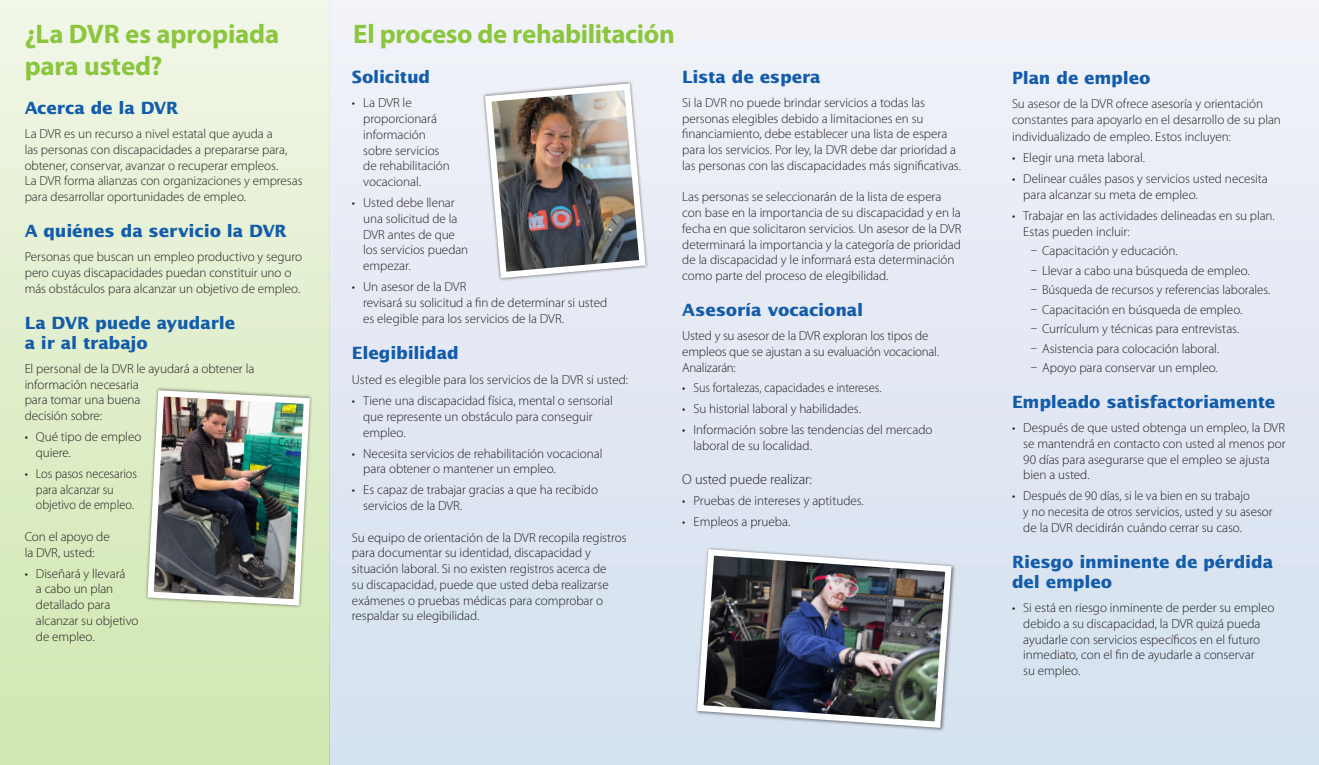
<style>
.page{position:relative;width:1319px;height:765px;background:#fff}
.page>*{position:absolute;margin:0;border:0;box-sizing:border-box;transform-origin:0 0}
.Head{font:700 26.88px/32.2px "Myriad Pro";letter-spacing:-.01em;color:#8bc63e}
.Subhead{font:700 16.88px/20.2px "Lucida Sans Std";letter-spacing:-.01em;color:#135cab}
.Subhead_2{font:300 14.38px "Myriad Pro";letter-spacing:-.005em;color:#231f20}
.Body_Indent{font:300 13.12px/15.8px "Myriad Pro";letter-spacing:-.005em;color:#231f20}
.Subhead_2-2{font:300 13.12px/15.8px "Myriad Pro";letter-spacing:-.005em;color:#231f20}
.Body_Text{font:300 13.12px/15.8px "Myriad Pro";letter-spacing:-.005em;color:#231f20}
.Body_Indent_2{font:300 13.12px "Myriad Pro";letter-spacing:-.005em;color:#231f20}
</style>
<div class="page">
<div style="left:330px;top:0;width:989px;height:765px;background:linear-gradient(to bottom,#f2f2f9,#d4e0ef)"></div>
<div style="left:0;top:0;width:330px;height:765px;background:linear-gradient(to bottom,#f1f6e8,#d0e7af)"></div>
<img style="left:144px;top:387px;width:169px;height:222px">
<img style="left:482px;top:80px;width:167px;height:201px">
<img style="left:694px;top:546px;width:261px;height:185px">
<p class="Head" style="left:25px;top:18px;width:256px">¿La DVR es apropiada para usted?</p>
<p class="Subhead" style="left:25px;top:98px;width:155px">Acerca de la DVR</p>
<p class="Body_Text" style="left:25px;top:126px;width:279px">La DVR es un recurso a nivel estatal que ayuda a<br>las personas con discapacidades a prepararse para, obtener, conservar, avanzar o recuperar empleos.<br>La DVR forma alianzas con organizaciones y empresas para desarrollar oportunidades de empleo.</p>
<p class="Subhead" style="left:25px;top:221px;width:264px">A quiénes da servicio la DVR</p>
<p class="Subhead_2-2" style="left:25px;top:249px;width:279px">Personas que buscan un empleo productivo y seguro pero cuyas discapacidades puedan constituir uno o más obstáculos para alcanzar un objetivo de empleo.</p>
<p class="Subhead" style="left:25px;top:313px;width:212px">La DVR puede ayudarle a ir al trabajo</p>
<p class="Subhead_2-2" style="left:25px;top:361px;width:231px">El personal de la DVR le ayudará a obtener la información necesaria<br>para tomar una buena<br>decisión sobre:</p>
<p class="Body_Indent" style="left:36px;top:429px;width:107px;text-indent:-11px">• Qué tipo de empleo quiere.</p>
<p class="Body_Indent" style="left:36px;top:466px;width:103px;text-indent:-11px">• Los pasos necesarios para alcanzar su objetivo de empleo.</p>
<p class="Subhead_2-2" style="left:25px;top:529px;width:87px">Con el apoyo de la DVR, usted:</p>
<p class="Body_Indent" style="left:36px;top:566px;width:104px;text-indent:-11px">• Diseñará y llevará<br>a cabo un plan detallado para alcanzar su objetivo de empleo.</p>
<p class="Head" style="left:353px;top:18px;width:323px">El proceso de rehabilitación</p>
<p class="Subhead" style="left:352px;top:67px;width:80px">Solicitud</p>
<p class="Body_Indent" style="left:363px;top:95px;width:88px;text-indent:-11px">• La DVR le proporcionará información sobre servicios de rehabilitación vocacional.</p>
<p class="Body_Indent" style="left:363px;top:195px;width:107px;text-indent:-11px">• Usted debe llenar una solicitud de la<br>DVR antes de que los servicios puedan empezar.</p>
<p class="Body_Indent" style="left:363px;top:279px;width:246px;text-indent:-11px">• Un asesor de la DVR<br>revisará su solicitud a fin de determinar si usted es elegible para los servicios de la DVR.</p>
<p class="Subhead" style="left:352px;top:343px;width:108px">Elegibilidad</p>
<p class="Subhead_2-2" style="left:352px;top:372px;width:277px">Usted es elegible para los servicios de la DVR si usted:</p>
<p class="Body_Indent" style="left:363px;top:393px;width:251px;text-indent:-11px">• Tiene una discapacidad física, mental o sensorial que represente un obstáculo para conseguir empleo.</p>
<p class="Body_Indent" style="left:363px;top:446px;width:241px;text-indent:-11px">• Necesita servicios de rehabilitación vocacional para obtener o mantener un empleo.</p>
<p class="Body_Indent" style="left:363px;top:482px;width:236px;text-indent:-11px">• Es capaz de trabajar gracias a que ha recibido servicios de la DVR.</p>
<p class="Body_Text" style="left:352px;top:530px;width:276px">Su equipo de orientación de la DVR recopila registros para documentar su identidad, discapacidad y situación laboral. Si no existen registros acerca de<br>su discapacidad, puede que usted deba realizarse exámenes o pruebas médicas para comprobar o respaldar su elegibilidad.</p>
<p class="Subhead" style="left:682px;top:67px;width:140px">Lista de espera</p>
<p class="Subhead_2-2" style="left:682px;top:95px;width:280px">Si la DVR no puede brindar servicios a todas las personas elegibles debido a limitaciones en su financiamiento, debe establecer una lista de espera para los servicios. Por ley, la DVR debe dar prioridad a las personas con las discapacidades más significativas.</p>
<p class="Subhead_2-2" style="left:682px;top:189px;width:281px">Las personas se seleccionarán de la lista de espera con base en la importancia de su discapacidad y en la fecha en que solicitaron servicios. Un asesor de la DVR determinará la importancia y la categoría de prioridad de la discapacidad y le informará esta determinación como parte del proceso de elegibilidad.</p>
<p class="Subhead" style="left:682px;top:300px;width:182px">Asesoría vocacional</p>
<p class="Subhead_2-2" style="left:682px;top:328px;width:258px">Usted y su asesor de la DVR exploran los tipos de empleos que se ajustan a su evaluación vocacional.<br>Analizarán:</p>
<p class="Body_Indent" style="left:682px;top:380px;width:201px">• Sus fortalezas, capacidades e intereses.</p>
<p class="Body_Indent" style="left:682px;top:401px;width:180px">• Su historial laboral y habilidades.</p>
<p class="Body_Indent" style="left:693px;top:422px;width:240px;text-indent:-11px">• Información sobre las tendencias del mercado laboral de su localidad.</p>
<p class="Subhead_2" style="left:682px;top:471px;width:131px">O usted puede realizar:</p>
<p class="Body_Indent" style="left:682px;top:493px;width:183px">• Pruebas de intereses y aptitudes.</p>
<p class="Body_Indent" style="left:682px;top:514px;width:110px">• Empleos a prueba.</p>
<p class="Subhead" style="left:1012px;top:68px;width:140px">Plan de empleo</p>
<p class="Subhead_2-2" style="left:1012px;top:96px;width:270px">Su asesor de la DVR ofrece asesoría y orientación constantes para apoyarlo en el desarrollo de su plan</p>
<p class="Subhead_2-2" style="left:1012px;top:129px;width:220px">individualizado de empleo. Estos incluyen:</p>
<p class="Body_Indent" style="left:1012px;top:150px;width:134px">• Elegir una meta laboral.</p>
<p class="Body_Indent" style="left:1023px;top:171px;width:246px;text-indent:-11px">• Delinear cuáles pasos y servicios usted necesita para alcanzar su meta de empleo.</p>
<p class="Body_Indent" style="left:1023px;top:208px;width:253px;text-indent:-11px">• Trabajar en las actividades delineadas en su plan.<br>Estas pueden incluir:</p>
<p class="Body_Indent_2" style="left:1031px;top:243px;width:148px">– Capacitación y educación.</p>
<p class="Body_Indent_2" style="left:1031px;top:263px;width:221px">– Llevar a cabo una búsqueda de empleo.</p>
<p class="Body_Indent_2" style="left:1031px;top:282px;width:241px">– Búsqueda de recursos y referencias laborales.</p>
<p class="Body_Indent_2" style="left:1031px;top:302px;width:213px">– Capacitación en búsqueda de empleo.</p>
<p class="Body_Indent_2" style="left:1031px;top:321px;width:210px">– Currículum y técnicas para entrevistas.</p>
<p class="Body_Indent_2" style="left:1031px;top:341px;width:190px">– Asistencia para colocación laboral.</p>
<p class="Body_Indent_2" style="left:1031px;top:360px;width:189px">– Apoyo para conservar un empleo.</p>
<p class="Subhead" style="left:1012px;top:392px;width:265px">Empleado satisfactoriamente</p>
<p class="Body_Indent" style="left:1023px;top:420px;width:264px;text-indent:-11px">• Después de que usted obtenga un empleo, la DVR se mantendrá en contacto con usted al menos por 90 días para asegurarse que el empleo se ajusta bien a usted.</p>
<p class="Body_Indent" style="left:1023px;top:488px;width:251px;text-indent:-11px">• Después de 90 días, si le va bien en su trabajo<br>y no necesita de otros servicios, usted y su asesor de la DVR decidirán cuándo cerrar su caso.</p>
<p class="Subhead" style="left:1012px;top:552px;width:263px">Riesgo inminente de pérdida del empleo</p>
<p class="Body_Indent" style="left:1023px;top:600px;width:253px;text-indent:-11px">• Si está en riesgo inminente de perder su empleo debido a su discapacidad, la DVR quizá pueda ayudarle con servicios específicos en el futuro inmediato, con el fin de ayudarle a conservar<br>su empleo.</p>
</div>
